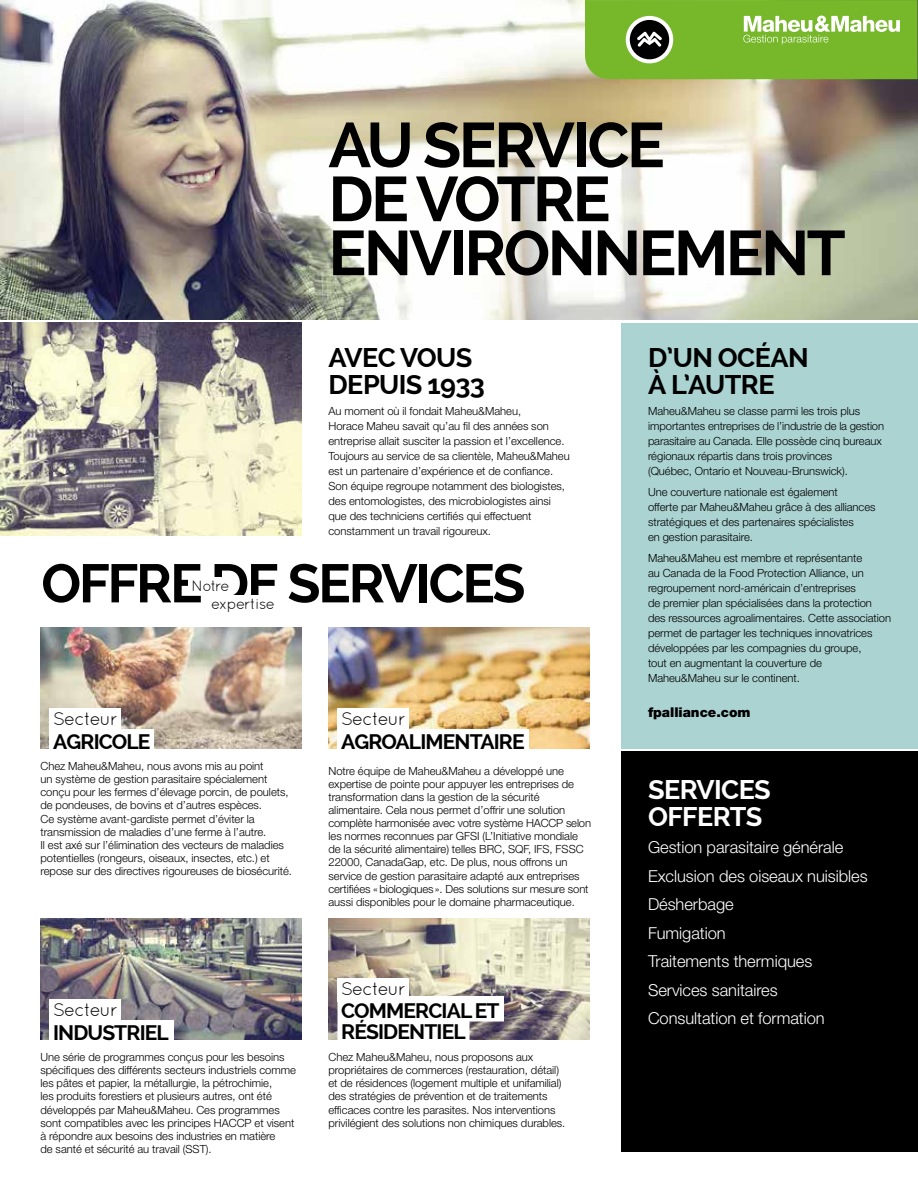
<style>
.page{position:relative;width:918px;height:1188px;background:#fff}
.page>*{position:absolute;margin:0;border:0;box-sizing:border-box;transform-origin:0 0}
.t1{font:700 63px/54px "Raleway";letter-spacing:-.04em;color:#000}
.t2{font:700 54px "Raleway";letter-spacing:-.04em;color:#000}
.t3{font:700 27px/27px "Raleway";letter-spacing:-.02em;color:#000}
.t4{font:700 27px/27px "Raleway";letter-spacing:-.02em;color:#fff}
.t5{font:700 21px/21px "Raleway";letter-spacing:-.04em;color:#000}
.t6{font:18px "Quicksand";letter-spacing:-.045em;color:#000}
.t7{font:300 16.5px/28.5px "Helvetica Neue LT Std";letter-spacing:-.005em;color:#fff}
.t8{font:15px/17.7px "Quicksand";letter-spacing:-.05em;color:#000}
.t9{font:900 13.5px "Helvetica Neue LT Std";letter-spacing:-.005em;color:#000}
.t10{font:300 11.25px/13.2px "Helvetica Neue LT Std";letter-spacing:-.005em;color:#000}
</style>
<div class="page">
<img style="left:0;top:0;width:918px;height:320px">
<div style="left:621px;top:752px;width:297px;height:400px;background:#000"></div>
<div style="left:621px;top:323px;width:297px;height:425px;background:#abd3d2"></div>
<svg style="left:585px;top:1px;width:332px;height:78px;background:#7db73b"></svg>
<hr style="left:917px;top:0;width:1px;height:79px;background:#76b82a">
<hr style="left:585px;top:0;width:333px;height:1px;background:#76b82a">
<img style="left:0;top:322px;width:302px;height:214px">
<img style="left:40px;top:627px;width:262px;height:121px">
<div style="left:50px;top:708px;width:72px;height:24px;background:#fff"></div>
<div style="left:50px;top:729px;width:104px;height:21px;background:#fff"></div>
<img style="left:328px;top:627px;width:262px;height:121px">
<div style="left:338px;top:708px;width:72px;height:24px;background:#fff"></div>
<div style="left:338px;top:729px;width:192px;height:21px;background:#fff"></div>
<img style="left:40px;top:918px;width:262px;height:122px">
<div style="left:50px;top:999px;width:72px;height:24px;background:#fff"></div>
<div style="left:50px;top:1020px;width:124px;height:21px;background:#fff"></div>
<img style="left:328px;top:918px;width:262px;height:122px">
<div style="left:338px;top:978px;width:72px;height:24px;background:#fff"></div>
<svg style="left:338px;top:996px;width:166px;height:44px"></svg>
<h1 class="t1" style="left:328px;top:118px;width:519px">AU SERVICE<br>DE VOTRE<br>ENVIRONNEMENT</h1>
<h3 class="t3" style="left:328px;top:345px;width:158px">AVEC VOUS<br>DEPUIS 1933</h3>
<p class="t10" style="left:328px;top:404px;width:243px;line-height:15px">Au moment où il fondait Maheu&amp;Maheu,<br>Horace Maheu savait qu’au fil des années son entreprise allait susciter la passion et l’excellence.<br>Toujours au service de sa clientèle, Maheu&amp;Maheu est un partenaire d’expérience et de confiance.<br>Son équipe regroupe notamment des biologistes, des entomologistes, des microbiologistes ainsi que des techniciens certifiés qui effectuent constamment un travail rigoureux.</p>
<h2 class="t2" style="left:41px;top:553px;width:486px">OFFRE DE SERVICES</h2>
<h3 class="t8" style="left:211px;top:577px;width:65px;text-indent:-20px">Notre expertise</h3>
<h3 class="t6" style="left:53px;top:709px;width:66px">Secteur</h3>
<h3 class="t5" style="left:53px;top:731px;width:99px">AGRICOLE</h3>
<p class="t10" style="left:40px;top:759px;width:253px">Chez Maheu&amp;Maheu, nous avons mis au point<br>un système de gestion parasitaire spécialement conçu pour les fermes d’élevage porcin, de poulets, de pondeuses, de bovins et d’autres espèces.<br>Ce système avant-gardiste permet d’éviter la transmission de maladies d’une ferme à l’autre.<br>Il est axé sur l’élimination des vecteurs de maladies potentielles (rongeurs, oiseaux, insectes, etc.) et repose sur des directives rigoureuses de biosécurité.</p>
<h3 class="t6" style="left:53px;top:1000px;width:66px">Secteur</h3>
<h3 class="t5" style="left:53px;top:1022px;width:117px">INDUSTRIEL</h3>
<h3 class="t6" style="left:341px;top:709px;width:66px">Secteur</h3>
<h3 class="t5" style="left:341px;top:731px;width:185px">AGROALIMENTAIRE</h3>
<p class="t10" style="left:328px;top:764px;width:264px">Notre équipe de Maheu&amp;Maheu a développé une expertise de pointe pour appuyer les entreprises de transformation dans la gestion de la sécurité alimentaire. Cela nous permet d’offrir une solution complète harmonisée avec votre système HACCP selon les normes reconnues par GFSI (L’Initiative mondiale de la sécurité alimentaire) telles BRC, SQF, IFS, FSSC 22000, CanadaGap, etc. De plus, nous offrons un service de gestion parasitaire adapté aux entreprises certifiées «biologiques». Des solutions sur mesure sont aussi disponibles pour le domaine pharmaceutique.</p>
<h3 class="t6" style="left:341px;top:979px;width:66px">Secteur</h3>
<h3 class="t5" style="left:341px;top:1000px;width:160px">COMMERCIAL ET<br>RÉSIDENTIEL</h3>
<p class="t10" style="left:40px;top:1050px;width:257px">Une série de programmes conçus pour les besoins spécifiques des différents secteurs industriels comme les pâtes et papier, la métallurgie, la pétrochimie,<br>les produits forestiers et plusieurs autres, ont été développés par Maheu&amp;Maheu. Ces programmes sont compatibles avec les principes HACCP et visent à répondre aux besoins des industries en matière<br>de santé et sécurité au travail (SST).</p>
<p class="t10" style="left:328px;top:1050px;width:238px">Chez Maheu&amp;Maheu, nous proposons aux propriétaires de commerces (restauration, détail) et de résidences (logement multiple et unifamilial) des stratégies de prévention et de traitements efficaces contre les parasites. Nos interventions privilégient des solutions non chimiques durables.</p>
<h3 class="t3" style="left:648px;top:345px;width:162px">D’UN OCÉAN<br>À L’AUTRE</h3>
<p class="t10" style="left:648px;top:404px;width:238px;line-height:15px">Maheu&amp;Maheu se classe parmi les trois plus importantes entreprises de l’industrie de la gestion parasitaire au Canada. Elle possède cinq bureaux régionaux répartis dans trois provinces<br>(Québec, Ontario et Nouveau-Brunswick).</p>
<p class="t10" style="left:648px;top:485px;width:229px;line-height:15px">Une couverture nationale est également<br>offerte par Maheu&amp;Maheu grâce à des alliances stratégiques et des partenaires spécialistes<br>en gestion parasitaire.</p>
<p class="t10" style="left:648px;top:551px;width:245px;line-height:15px">Maheu&amp;Maheu est membre et représentante<br>au Canada de la Food Protection Alliance, un regroupement nord-américain d’entreprises<br>de premier plan spécialisées dans la protection des ressources agroalimentaires. Cette association permet de partager les techniques innovatrices développées par les compagnies du groupe,<br>tout en augmentant la couverture de Maheu&amp;Maheu sur le continent.</p>
<p class="t9" style="left:648px;top:704px;width:104px">fpalliance.com</p>
<h3 class="t4" style="left:648px;top:777px;width:124px">SERVICES<br>OFFERTS</h3>
<h3 class="t7" style="left:648px;top:833px;width:221px">Gestion parasitaire générale<br>Exclusion des oiseaux nuisibles<br>Désherbage<br>Fumigation<br>Traitements thermiques<br>Services sanitaires<br>Consultation et formation</h3>
</div>
